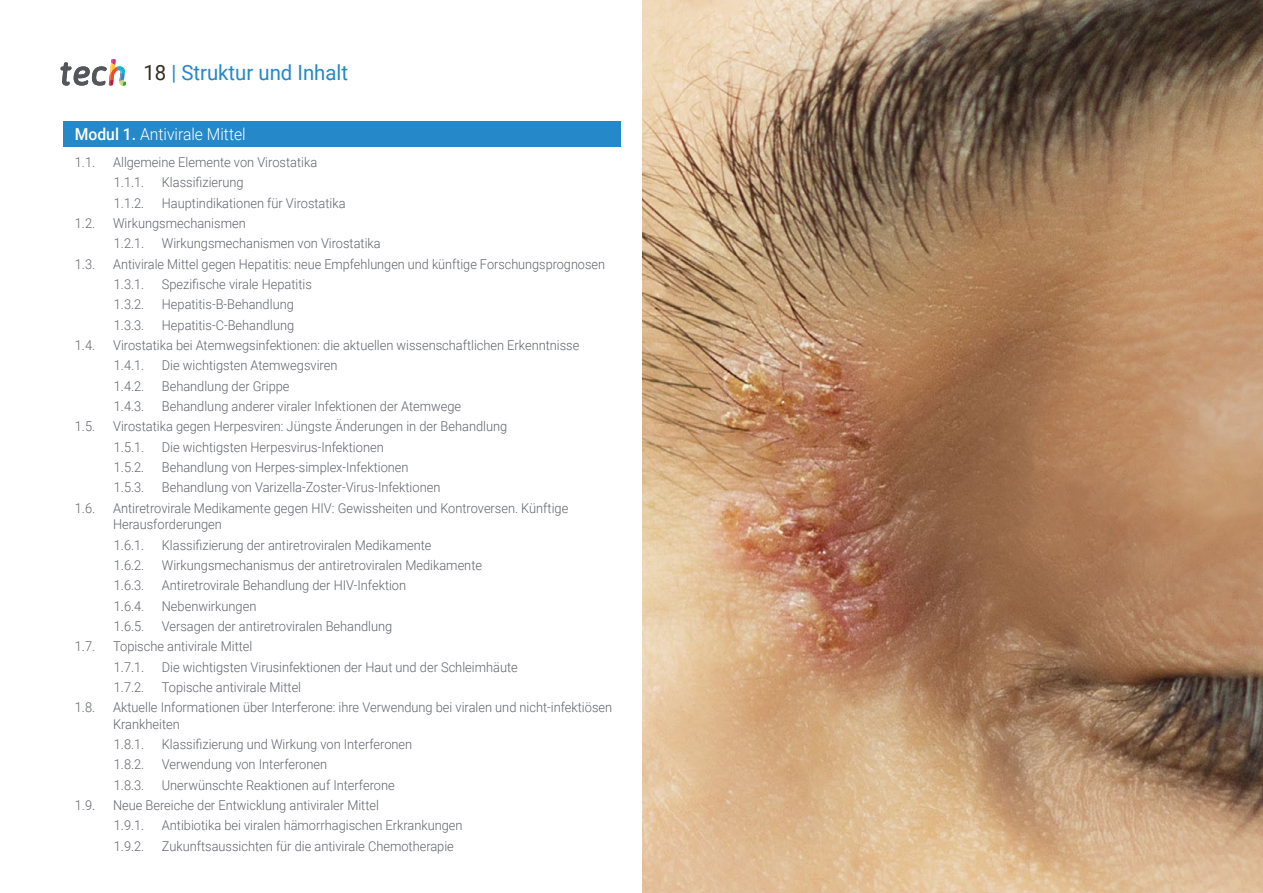
<style>
.page{position:relative;width:1263px;height:893px;background:#fff}
.page>*{position:absolute;margin:0;border:0;box-sizing:border-box;transform-origin:0 0}
.t1{font:21px "Roboto";color:#2488c9}
.t2{font:300 16.5px "Roboto";color:#fff;scale:.95 1}
.t3{font:300 13.5px/20.4px "Roboto";color:#61646a;scale:.95 1}
.t4{font:300 13.5px/20.4px "Roboto";color:#61646a;scale:.94 1}
.s1{color:#312e20}
.s2{font-weight:500}
</style>
<div class="page">
<img style="left:642px;top:0;width:621px;height:893px">
<div style="left:64px;top:121px;width:557px;height:25px;background:#2488c9"></div>
<svg style="left:61px;top:59px;width:65px;height:27px"></svg>
<h1 class="t1" style="left:144px;top:57px;width:206px"><span class="s1">18</span> | Struktur und Inhalt</h1>
<p class="t2" style="left:75px;top:123px;width:181px"><span class="s2">Modul 1.</span> Antivirale Mittel</p>
<p class="t3" style="left:75px;top:152px;width:23px">1.1.</p>
<p class="t3" style="left:113px;top:152px;width:216px">Allgemeine Elemente von Virostatika<br>1.1.1.</p>
<p class="t3" style="left:162px;top:172px;width:88px">Klassifizierung</p>
<p class="t3" style="left:114px;top:192px;width:34px">1.1.2.</p>
<p class="t3" style="left:162px;top:192px;width:195px">Hauptindikationen für Virostatika</p>
<p class="t3" style="left:75px;top:213px;width:23px">1.2.</p>
<p class="t3" style="left:113px;top:213px;width:141px">Wirkungsmechanismen<br>1.2.1.</p>
<p class="t3" style="left:162px;top:233px;width:232px">Wirkungsmechanismen von Virostatika</p>
<p class="t3" style="left:75px;top:253px;width:23px">1.3.</p>
<p class="t4" style="left:113px;top:253px;width:525px">Antivirale Mittel gegen Hepatitis: neue Empfehlungen und künftige Forschungsprognosen<br>1.3.1.</p>
<p class="t3" style="left:162px;top:274px;width:159px">Spezifische virale Hepatitis</p>
<p class="t3" style="left:114px;top:294px;width:34px">1.3.2.</p>
<p class="t3" style="left:162px;top:294px;width:140px">Hepatitis-B-Behandlung</p>
<p class="t3" style="left:114px;top:314px;width:34px">1.3.3.</p>
<p class="t3" style="left:162px;top:314px;width:141px">Hepatitis-C-Behandlung</p>
<p class="t3" style="left:75px;top:335px;width:23px">1.4.</p>
<p class="t3" style="left:113px;top:335px;width:492px">Virostatika bei Atemwegsinfektionen: die aktuellen wissenschaftlichen Erkenntnisse<br>1.4.1.</p>
<p class="t3" style="left:162px;top:355px;width:186px">Die wichtigsten Atemwegsviren</p>
<p class="t3" style="left:114px;top:375px;width:34px">1.4.2.</p>
<p class="t3" style="left:162px;top:375px;width:136px">Behandlung der Grippe</p>
<p class="t3" style="left:114px;top:396px;width:34px">1.4.3.</p>
<p class="t3" style="left:162px;top:396px;width:317px">Behandlung anderer viraler Infektionen der Atemwege</p>
<p class="t3" style="left:75px;top:416px;width:23px">1.5.</p>
<p class="t3" style="left:113px;top:416px;width:416px">Virostatika gegen Herpesviren: Jüngste Änderungen in der Behandlung<br>1.5.1.</p>
<p class="t3" style="left:162px;top:436px;width:235px">Die wichtigsten Herpesvirus-Infektionen</p>
<p class="t3" style="left:114px;top:457px;width:34px">1.5.2.</p>
<p class="t3" style="left:162px;top:457px;width:261px">Behandlung von Herpes-simplex-Infektionen</p>
<p class="t3" style="left:114px;top:477px;width:34px">1.5.3.</p>
<p class="t3" style="left:162px;top:477px;width:295px">Behandlung von Varizella-Zoster-Virus-Infektionen</p>
<p class="t3" style="left:75px;top:497px;width:23px">1.6.</p>
<p class="t3" style="left:113px;top:499px;width:481px;line-height:16.5px">Antiretrovirale Medikamente gegen HIV: Gewissheiten und Kontroversen. Künftige<br>Herausforderungen</p>
<p class="t3" style="left:114px;top:534px;width:34px">1.6.1.</p>
<p class="t3" style="left:162px;top:534px;width:285px">Klassifizierung der antiretroviralen Medikamente</p>
<p class="t3" style="left:114px;top:554px;width:34px">1.6.2.</p>
<p class="t3" style="left:162px;top:554px;width:339px">Wirkungsmechanismus der antiretroviralen Medikamente</p>
<p class="t3" style="left:114px;top:575px;width:34px">1.6.3.</p>
<p class="t3" style="left:162px;top:575px;width:259px">Antiretrovirale Behandlung der HIV-Infektion</p>
<p class="t3" style="left:114px;top:595px;width:34px">1.6.4.</p>
<p class="t3" style="left:162px;top:595px;width:101px">Nebenwirkungen</p>
<p class="t3" style="left:114px;top:615px;width:34px">1.6.5.</p>
<p class="t3" style="left:162px;top:615px;width:244px">Versagen der antiretroviralen Behandlung</p>
<p class="t3" style="left:75px;top:636px;width:23px">1.7.</p>
<p class="t3" style="left:113px;top:636px;width:148px">Topische antivirale Mittel<br>1.7.1.</p>
<p class="t3" style="left:162px;top:656px;width:376px">Die wichtigsten Virusinfektionen der Haut und der Schleimhäute</p>
<p class="t3" style="left:114px;top:676px;width:34px">1.7.2.</p>
<p class="t3" style="left:162px;top:676px;width:148px">Topische antivirale Mittel</p>
<p class="t3" style="left:75px;top:697px;width:23px">1.8.</p>
<p class="t3" style="left:113px;top:699px;width:527px;line-height:16.5px">Aktuelle Informationen über Interferone: ihre Verwendung bei viralen und nicht-infektiösen<br>Krankheiten</p>
<p class="t3" style="left:114px;top:733px;width:34px">1.8.1.</p>
<p class="t3" style="left:162px;top:733px;width:265px">Klassifizierung und Wirkung von Interferonen</p>
<p class="t3" style="left:114px;top:754px;width:34px">1.8.2.</p>
<p class="t3" style="left:162px;top:754px;width:176px">Verwendung von Interferonen</p>
<p class="t3" style="left:114px;top:774px;width:34px">1.8.3.</p>
<p class="t3" style="left:162px;top:774px;width:247px">Unerwünschte Reaktionen auf Interferone</p>
<p class="t3" style="left:75px;top:794px;width:23px">1.9.</p>
<p class="t3" style="left:113px;top:794px;width:281px">Neue Bereiche der Entwicklung antiviraler Mittel<br>1.9.1.</p>
<p class="t3" style="left:162px;top:815px;width:318px">Antibiotika bei viralen hämorrhagischen Erkrankungen</p>
<p class="t3" style="left:114px;top:835px;width:34px">1.9.2.</p>
<p class="t3" style="left:162px;top:835px;width:309px">Zukunftsaussichten für die antivirale Chemotherapie</p>
</div>
